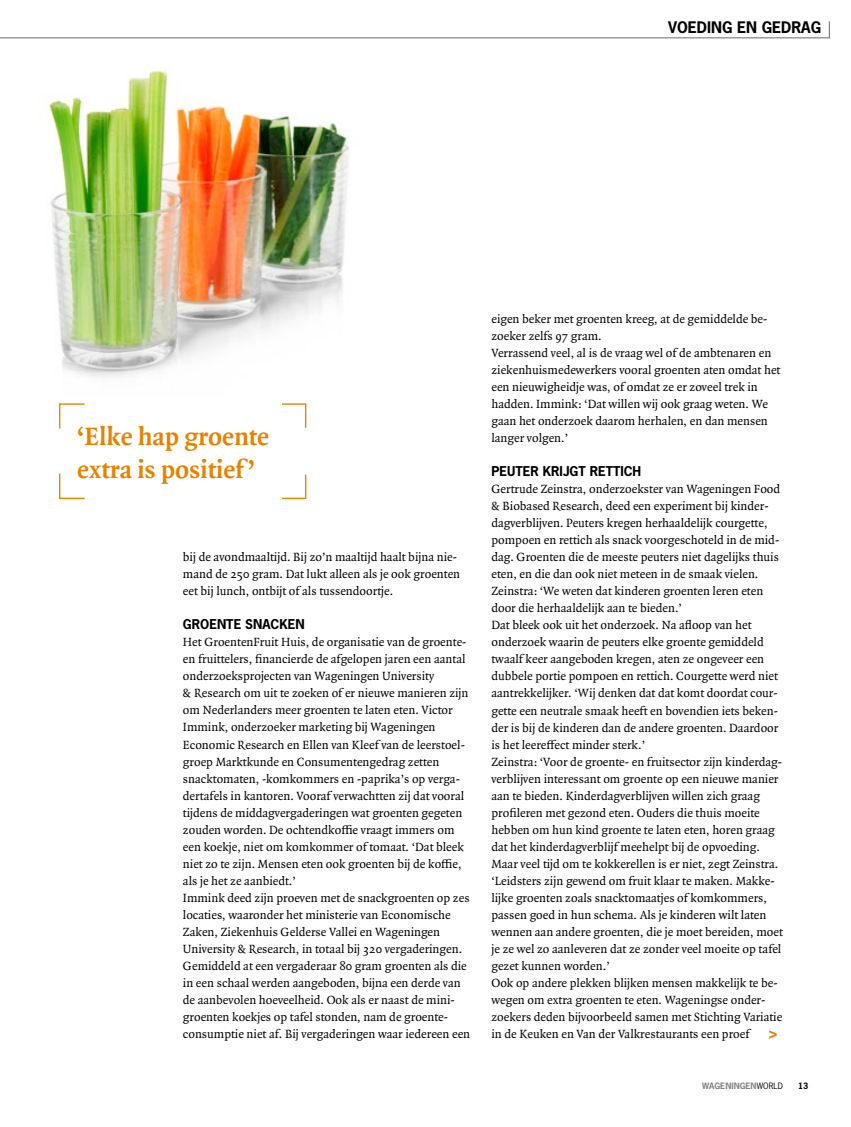
<style>
.page{position:relative;width:851px;height:1127px;background:#fff}
.page>*{position:absolute;margin:0;border:0;box-sizing:border-box;transform-origin:0 0}
.t1{font:700 27px/33px "Quadraat OT";color:#e88301}
.t2{font:700 18px "News Gothic Std";color:#e88301}
.t3{font:700 15px "News Gothic Std";color:#000}
.t4{font:12.75px/17px "Quadraat OT";color:#000}
.t5{font:700 12.75px "News Gothic Std";color:#000}
.t6{font:700 8.25px "News Gothic Std";letter-spacing:.01em;color:#818383}
.t7{font:700 8.25px "News Gothic Std";color:#000}
.s1{font-weight:400;color:#000}
</style>
<div class="page">
<img style="left:48px;top:70px;width:301px;height:307px">
<svg style="left:59px;top:473px;width:26px;height:27px"></svg>
<svg style="left:59px;top:403px;width:26px;height:26px"></svg>
<svg style="left:282px;top:403px;width:25px;height:25px"></svg>
<svg style="left:282px;top:474px;width:25px;height:26px"></svg>
<svg style="left:0;top:21px;width:830px;height:18px"></svg>
<p class="t3" style="left:668px;top:17px;width:155px">VOEDING EN GEDRAG</p>
<h1 class="t1" style="left:77px;top:420px;width:193px">‘Elke hap groente extra is positief ’</h1>
<p class="t4" style="left:183px;top:549px;width:279px">bij de avondmaaltijd. Bij zo’n maaltijd haalt bijna nie&shy;mand de 250 gram. Dat lukt alleen als je ook groenten eet bij lunch, ontbijt of als tussendoortje.</p>
<p class="t5" style="left:183px;top:616px;width:123px">GROENTE SNACKEN</p>
<p class="t4" style="left:183px;top:634px;width:289px">Het GroentenFruit Huis, de organisatie van de groente&shy;en fruittelers, financierde de afgelopen jaren een aantal onderzoeksprojecten van Wageningen University<br>&amp; Research om uit te zoeken of er nieuwe manieren zijn om Nederlanders meer groenten te laten eten. Victor Immink, onderzoeker marketing bij Wageningen Economic Research en Ellen van Kleef van de leerstoel&shy;groep Marktkunde en Consumentengedrag zetten snacktomaten, -komkommers en -paprika’s op verga&shy;dertafels in kantoren. Vooraf verwachtten zij dat vooral tijdens de middagvergaderingen wat groenten gegeten zouden worden. De ochtendkoffie vraagt immers om een koekje, niet om komkommer of tomaat. ‘Dat bleek niet zo te zijn. Mensen eten ook groenten bij de koffie, als je het ze aanbiedt.’<br>Immink deed zijn proeven met de snackgroenten op zes locaties, waaronder het ministerie van Economische Zaken, Ziekenhuis Gelderse Vallei en Wageningen University &amp; Research, in totaal bij 320 vergaderingen.<br>Gemiddeld at een vergaderaar 80 gram groenten als die in een schaal werden aangeboden, bijna een derde van de aanbevolen hoeveelheid. Ook als er naast de mini&shy;groenten koekjes op tafel stonden, nam de groente&shy;consumptie niet af. Bij vergaderingen waar iedereen een</p>
<p class="t4" style="left:491px;top:311px;width:290px">eigen beker met groenten kreeg, at de gemiddelde be&shy;zoeker zelfs 97 gram.<br>Verrassend veel, al is de vraag wel of de ambtenaren en ziekenhuismedewerkers vooral groenten aten omdat het een nieuwigheidje was, of omdat ze er zoveel trek in hadden. Immink: ‘Dat willen wij ook graag weten. We gaan het onderzoek daarom herhalen, en dan mensen langer volgen.’</p>
<p class="t5" style="left:491px;top:463px;width:151px">PEUTER KRIJGT RETTICH</p>
<p class="t4" style="left:491px;top:481px;width:293px">Gertrude Zeinstra, onderzoekster van Wageningen Food &amp; Biobased Research, deed een experiment bij kinder&shy;dagverblijven. Peuters kregen herhaaldelijk courgette, pompoen en rettich als snack voorgeschoteld in de mid&shy;dag. Groenten die de meeste peuters niet dagelijks thuis eten, en die dan ook niet meteen in de smaak vielen.<br>Zeinstra: ‘We weten dat kinderen groenten leren eten door die herhaaldelijk aan te bieden.’<br>Dat bleek ook uit het onderzoek. Na afloop van het onderzoek waarin de peuters elke groente gemiddeld twaalf keer aangeboden kregen, aten ze ongeveer een dubbele portie pompoen en rettich. Courgette werd niet aantrekkelijker. ‘Wij denken dat dat komt doordat cour&shy;gette een neutrale smaak heeft en bovendien iets beken&shy;der is bij de kinderen dan de andere groenten. Daardoor is het leereffect minder sterk.’<br>Zeinstra: ‘Voor de groente- en fruitsector zijn kinderdag&shy;verblijven interessant om groente op een nieuwe manier aan te bieden. Kinderdagverblijven willen zich graag profileren met gezond eten. Ouders die thuis moeite hebben om hun kind groente te laten eten, horen graag dat het kinderdagverblijf meehelpt bij de opvoeding.<br>Maar veel tijd om te kokkerellen is er niet, zegt Zeinstra. ‘Leidsters zijn gewend om fruit klaar te maken. Makke&shy;lijke groenten zoals snacktomaatjes of komkommers, passen goed in hun schema. Als je kinderen wilt laten wennen aan andere groenten, die je moet bereiden, moet je ze wel zo aanleveren dat ze zonder veel moeite op tafel gezet kunnen worden.’<br>Ook op andere plekken blijken mensen makkelijk te be&shy;wegen om extra groenten te eten. Wageningse onder&shy;zoekers deden bijvoorbeeld samen met Stichting Variatie in de Keuken en Van der Valkrestaurants een proef</p>
<h2 class="t2" style="left:767px;top:1020px;width:12px">&gt;</h2>
<p class="t6" style="left:702px;top:1080px;width:82px">WAGENINGEN<span class="s1">WORLD</span></p>
<p class="t7" style="left:798px;top:1080px;width:12px">13</p>
</div>
